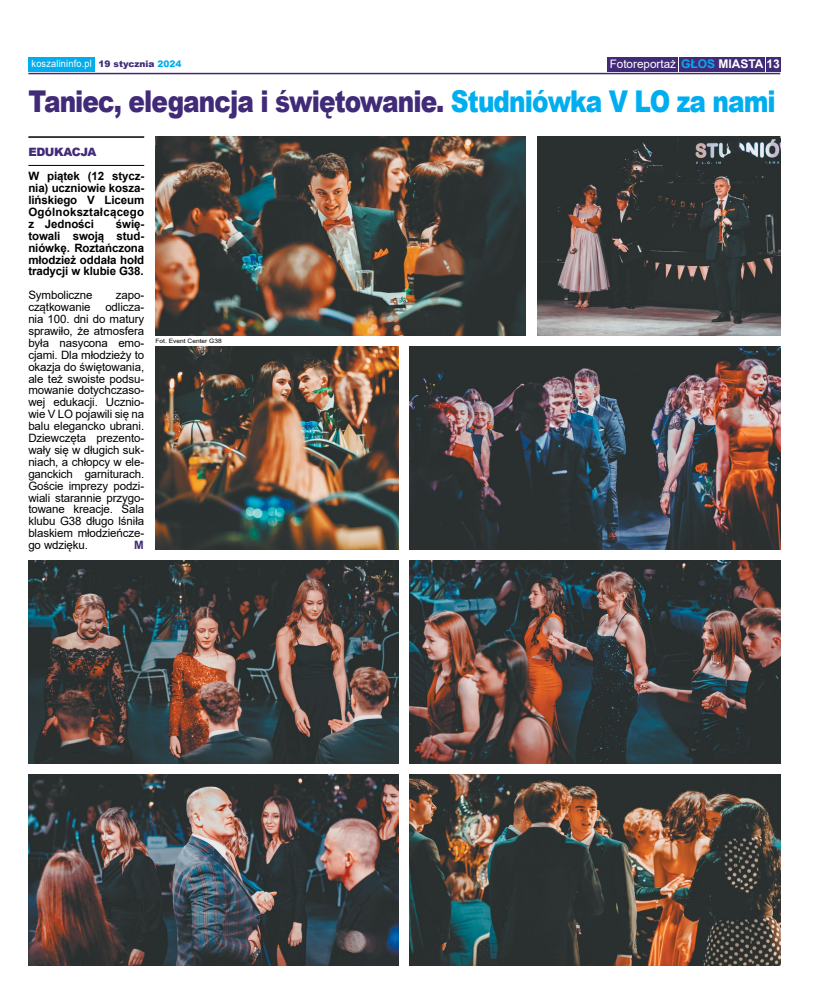
<style>
.page{position:relative;width:820px;height:993px;background:#fff}
.page>*{position:absolute;margin:0;border:0;box-sizing:border-box;transform-origin:0 0}
.t1{font:900 30px "Arial";letter-spacing:-.035em;color:#412a78;scale:.83 1}
.t2{font:11.7px "Arial";color:#fff}
.t3{font:11.5px/11.9px "Arial";letter-spacing:-.01em;color:#000;text-align:justify}
.t4{font:700 11.5px/11.9px "Arial";letter-spacing:-.01em;color:#000;text-align:justify}
.t5{font:900 11.5px "Arial";letter-spacing:-.03em;color:#412a78}
.t6{font:700 11.5px "Arial";color:#412a78}
.t7{font:10px "Arial";letter-spacing:.02em;color:#fff;scale:.92 1}
.t8{font:6px "Arial";color:#000;scale:1.1 1}
.s1{font-weight:900;font-size:9px;color:#412a78}
.s2{font-weight:900;font-size:9px;color:#00aeef}
.s3{font-weight:700;font-size:12px;color:#00aeef}
.s4{font-weight:700;font-size:12px}
.s5{color:#00aeef}
</style>
<div class="page">
<div style="left:679px;top:57px;width:85px;height:14px;background:#412a78"></div>
<div style="left:765px;top:57px;width:15px;height:14px;background:#412a78"></div>
<hr style="left:28px;top:73px;width:752px;height:1px;background:#412a78">
<div style="left:607px;top:57px;width:70px;height:14px;background:#412a78"></div>
<div style="left:28px;top:57px;width:67px;height:14px;background:#00aeef"></div>
<img style="left:155px;top:136px;width:370px;height:199px">
<img style="left:410px;top:346px;width:370px;height:203px">
<img style="left:28px;top:774px;width:370px;height:191px">
<img style="left:155px;top:346px;width:243px;height:203px">
<img style="left:537px;top:136px;width:243px;height:199px">
<img style="left:410px;top:774px;width:370px;height:191px">
<hr style="left:28px;top:136px;width:116px;height:2px;background:#000">
<hr style="left:28px;top:165px;width:116px;height:1px;background:#000">
<img style="left:410px;top:560px;width:370px;height:203px">
<img style="left:28px;top:560px;width:370px;height:203px">
<p class="t7" style="left:32px;top:57px;width:164px">koszalininfo.pl <span class="s1">19 stycznia</span> <span class="s2">2024</span></p>
<p class="t2" style="left:609px;top:56px;width:172px">Fotoreportaż <span class="s3">GŁOS</span> <span class="s4">MIASTA 13</span></p>
<h1 class="t1" style="left:28px;top:79px;width:901px">Taniec, elegancja i świętowanie. <span class="s5">Studniówka V LO za nami</span></h1>
<p class="t5" style="left:28px;top:144px;width:69px">EDUKACJA</p>
<p class="t4" style="left:28px;top:170px;width:117px">W piątek (12 stycz&shy;nia) uczniowie kosza&shy;lińskiego V Liceum Ogólnokształcącego z Jedności</p>
<p class="t4" style="left:28px;top:218px;width:117px;text-indent:87px">świę&shy;towali swoją stud&shy;niówkę. Roztańczona młodzież oddała hołd tradycji w klubie G38.</p>
<p class="t3" style="left:28px;top:289px;width:66px">Symboliczne</p>
<p class="t3" style="left:116px;top:289px;width:30px">zapo-</p>
<p class="t3" style="left:28px;top:301px;width:64px">czątkowanie</p>
<p class="t3" style="left:28px;top:301px;width:117px;text-indent:77px">odlicza&shy;nia 100. dni do matury sprawiło, że atmosfera była nasycona emo&shy;cjami. Dla młodzieży to okazja do świętowania, ale też swoiste podsu&shy;mowanie dotychczaso&shy;wej edukacji. Ucznio&shy;wie V LO pojawili się na balu elegancko ubrani.<br>Dziewczęta prezento&shy;wały się w długich suk&shy;niach, a chłopcy w ele&shy;ganckich garniturach.<br>Goście imprezy podzi&shy;wiali starannie przygo&shy;towane kreacje. Sala klubu G38 długo lśniła blaskiem młodzieńcze&shy;go wdzięku.</p>
<p class="t6" style="left:134px;top:537px;width:11px">M</p>
<p class="t8" style="left:155px;top:336px;width:62px">Fot. Event Center G38</p>
</div>
